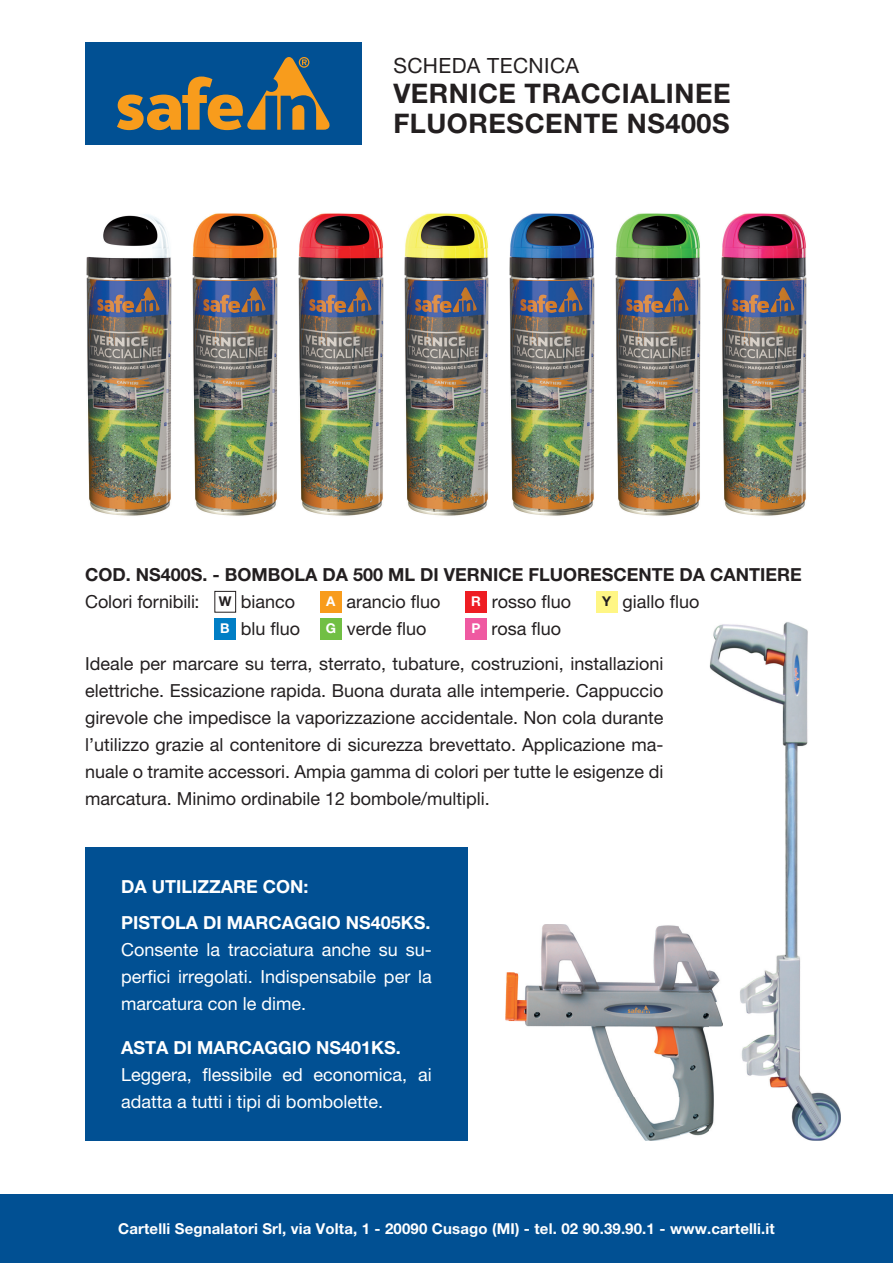
<style>
.page{position:relative;width:893px;height:1263px;background:#fff}
.page>*{position:absolute;margin:0;border:0;box-sizing:border-box;transform-origin:0 0}
.t1{font:700 27px/30px "Helvetica Neue LT Pro";letter-spacing:.02em;color:#231f20}
.t2{font:21px "Helvetica Neue LT Pro";letter-spacing:.02em;color:#231f20}
.t3{font:18px/27px "Helvetica Neue LT Pro";color:#231f20}
.t4{font:18px/27px "Helvetica Neue LT Pro";color:#fff;text-align:justify}
.t5{font:700 18px/27px "Helvetica Neue LT Pro";color:#231f20}
.t6{font:700 18px/35.5px "Helvetica Neue LT Pro";color:#fff}
.t7{font:700 15px "Helvetica Neue LT Pro";letter-spacing:.01em;color:#fff}
.s1{font-weight:400}
.s2{font-size:13.5px}
.s3{font-weight:700;font-size:13.5px;color:#fff}
.s4{font-weight:700;font-size:13.5px}
</style>
<div class="page">
<div style="left:0;top:1195px;width:893px;height:68px;background:#015093"></div>
<div style="left:215px;top:591px;width:21px;height:21px;border:1px solid #231f20"></div>
<div style="left:320px;top:591px;width:21px;height:21px;background:#f89c1c"></div>
<div style="left:465px;top:591px;width:22px;height:21px;background:#ee1d23"></div>
<div style="left:596px;top:591px;width:21px;height:21px;background:#fff685"></div>
<div style="left:214px;top:618px;width:22px;height:21px;background:#007ec5"></div>
<div style="left:320px;top:618px;width:22px;height:21px;background:#71bf44"></div>
<div style="left:465px;top:618px;width:22px;height:21px;background:#ef59a1"></div>
<img style="left:86px;top:214px;width:86px;height:302px">
<img style="left:192px;top:213px;width:86px;height:303px">
<img style="left:298px;top:213px;width:86px;height:303px">
<img style="left:404px;top:213px;width:85px;height:303px">
<img style="left:509px;top:213px;width:86px;height:303px">
<img style="left:615px;top:213px;width:86px;height:303px">
<img style="left:721px;top:213px;width:86px;height:303px">
<div style="left:85px;top:43px;width:276px;height:102px;background:#015093"></div>
<svg style="left:117px;top:57px;width:213px;height:73px"></svg>
<div style="left:85px;top:847px;width:383px;height:294px;background:#015093"></div>
<img style="left:505px;top:924px;width:205px;height:217px">
<img style="left:710px;top:622px;width:131px;height:519px">
<img style="left:710px;top:924px;width:12px;height:217px">
<p class="t2" style="left:393px;top:53px;width:187px">SCHEDA TECNICA</p>
<h1 class="t1" style="left:393px;top:78px;width:339px">VERNICE TRACCIALINEE<br>FLUORESCENTE NS400S</h1>
<p class="t5" style="left:85px;top:561px;width:718px">COD. NS400S. - BOMBOLA DA 500 ML DI VERNICE FLUORESCENTE DA CANTIERE<br><span class="s1">Colori fornibili:</span> <span class="s2">W</span> <span class="s1">bianco</span></p>
<p class="t3" style="left:326px;top:588px;width:116px"><span class="s3">A</span> arancio fluo</p>
<p class="t3" style="left:471px;top:588px;width:101px"><span class="s3">R</span> rosso fluo</p>
<p class="t3" style="left:602px;top:588px;width:99px"><span class="s4">Y</span> giallo fluo</p>
<p class="t3" style="left:85px;top:610px;width:580px;line-height:35.5px;text-indent:386px"><span class="s3">P</span> rosa fluo<br>Ideale per marcare su terra, sterrato, tubature, costruzioni, installazioni</p>
<p class="t3" style="left:85px;top:677px;width:580px;text-align:justify">elettriche. Essicazione rapida. Buona durata alle intemperie. Cappuccio girevole che impedisce la vaporizzazione accidentale. Non cola durante l’utilizzo grazie al contenitore di sicurezza brevettato. Applicazione ma&shy;nuale o tramite accessori. Ampia gamma di colori per tutte le esigenze di marcatura. Minimo ordinabile 12 bombole/multipli.</p>
<p class="t3" style="left:220px;top:615px;width:81px"><span class="s3">B</span> blu fluo</p>
<p class="t3" style="left:326px;top:615px;width:102px"><span class="s3">G</span> verde fluo</p>
<p class="t6" style="left:121px;top:868px;width:311px">DA UTILIZZARE CON:<br>PISTOLA DI MARCAGGIO NS405KS.</p>
<p class="t4" style="left:121px;top:935px;width:312px">Consente la tracciatura anche su su&shy;perfici irregolati. Indispensabile per la marcatura con le dime.</p>
<p class="t6" style="left:121px;top:1029px;width:281px">ASTA DI MARCAGGIO NS401KS.</p>
<p class="t4" style="left:121px;top:1060px;width:312px">Leggera, flessibile ed economica, ai adatta a tutti i tipi di bombolette.</p>
<p class="t7" style="left:118px;top:1219px;width:658px">Cartelli Segnalatori Srl, via Volta, 1 - 20090 Cusago (MI) - tel. 02 90.39.90.1 - www.cartelli.it</p>
</div>
